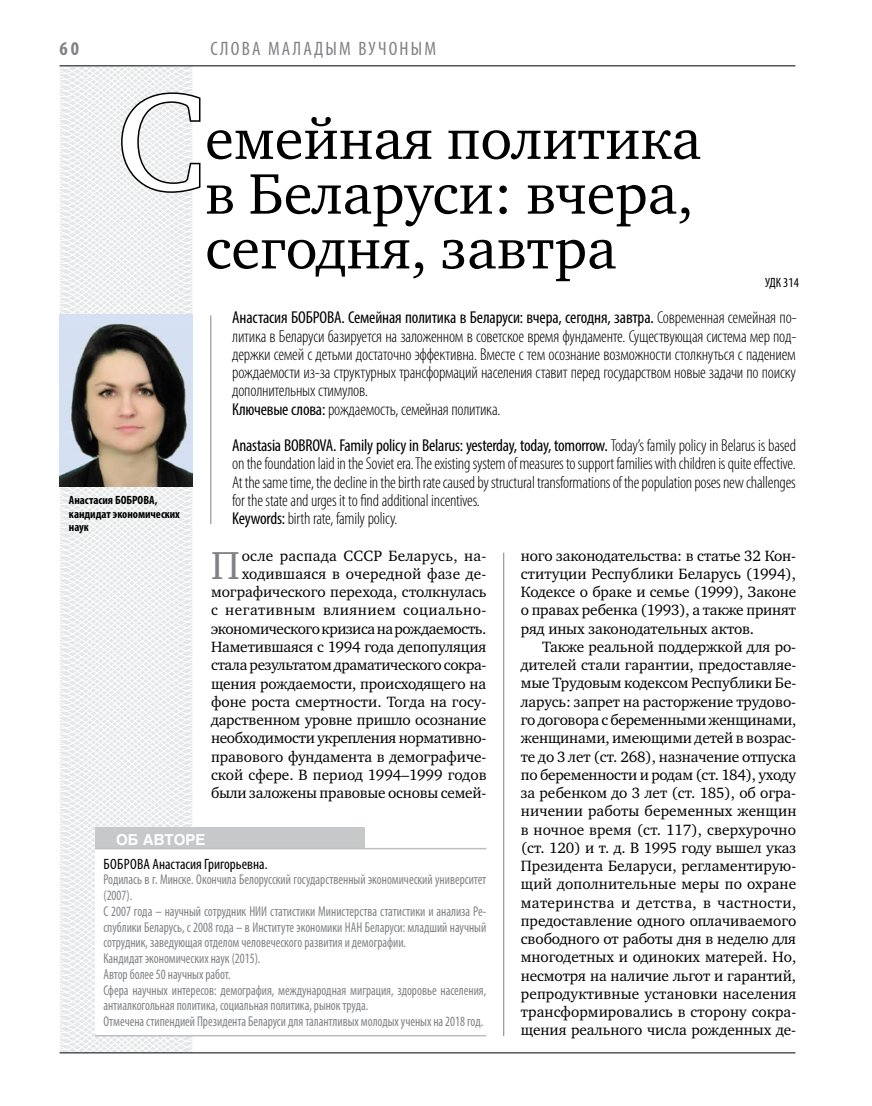
<style>
.page{position:relative;width:872px;height:1106px;background:#fff}
.page>*{position:absolute;margin:0;border:0;box-sizing:border-box;transform-origin:0 0}
.t1{font:140.1px "Charter C";color:#fff}
.t2{font:58.5px/54.8px "Charter C";color:#000}
.t3{font:40.05px "Charter C";color:#808285}
.t4{font:condensed 19.5px "Myriad Pro";letter-spacing:.135em;color:#808285}
.t5{font:700 condensed 19.5px "Myriad Pro";color:#808285}
.t6{font:300 condensed 17.25px/18.3px "Myriad Pro";letter-spacing:-.015em;color:#000}
.t7{font:15.3px/18.3px "Charter C";letter-spacing:-.01em;color:#000;text-align:justify}
.t8{font:condensed 15px "Myriad Pro";color:#000}
.t9{font:700 15px "Helios";color:#fff}
.t10{font:condensed 14.25px/15.8px "Myriad Pro";color:#808285;scale:.9 1}
.t11{font:condensed 13.5px "Myriad Pro";color:#000}
.t12{font:700 condensed 12px/13.5px "Myriad Pro";color:#000}
.s1{font-weight:400}
</style>
<div class="page">
<svg style="left:59px;top:65px;width:192px;height:989px"></svg>
<hr style="left:60px;top:1052px;width:735px;height:1px;background:#000">
<hr style="left:60px;top:65px;width:735px;height:1px;background:#000">
<hr style="left:503px;top:552px;width:1px;height:484px;background:#808285">
<svg style="left:120px;top:91px;width:82px;height:103px"></svg>
<hr style="left:210px;top:315px;width:1px;height:209px;background:#808285">
<div style="left:95px;top:827px;width:269px;height:24px;background:#c6c8ca"></div>
<div style="left:95px;top:849px;width:391px;height:185px;background:#fff"></div>
<hr style="left:95px;top:1035px;width:391px;height:1px;background:#bcbdc0">
<hr style="left:95px;top:848px;width:391px;height:1px;background:#bcbdc0">
<img style="left:60px;top:314px;width:133px;height:173px">
<p class="t5" style="left:60px;top:37px;width:21px">60</p>
<p class="t4" style="left:210px;top:37px;width:227px">Слова маладым вучоным</p>
<h1 class="t1" style="left:117px;top:65px;width:90px">С</h1>
<h2 class="t2" style="left:205px;top:112px;width:497px">емейная политика в Беларуси: вчера, сегодня, завтра</h2>
<p class="t6" style="left:232px;top:308px;width:566px"><span class="s1">Анастасия БОБРОВА. Семейная политика в Беларуси: вчера, сегодня, завтра.</span> Современная семейная по&shy;литика в Беларуси базируется на заложенном в советское время фундаменте. Существующая система мер под&shy;держки семей с детьми достаточно эффективна. Вместе с тем осознание возможности столкнуться с падением рождаемости из-за структурных трансформаций населения ставит перед государством новые задачи по поиску дополнительных стимулов.<br><span class="s1">Ключевые слова:</span> рождаемость, семейная политика.</p>
<p class="t6" style="left:232px;top:436px;width:565px"><span class="s1">Anastasia BOBROVA. Family policy in Belarus: yesterday, today, tomorrow.</span> Today’s family policy in Belarus is based on the foundation laid in the Soviet era. The existing system of measures to support families with children is quite effective.<br>At the same time, the decline in the birth rate caused by structural transformations of the population poses new challenges for the state and urges it to find additional incentives.<br><span class="s1">Keywords:</span> birth rate, family policy.</p>
<p class="t11" style="left:765px;top:274px;width:35px">УДК 314</p>
<p class="t12" style="left:69px;top:493px;width:113px">Анастасия БОБРОВА, кандидат экономических наук</p>
<p class="t7" style="left:211px;top:546px;width:277px;text-align:right">осле распада СССР Беларусь, на&shy;ходившаяся в очередной фазе де&shy;мографического перехода, столкнулась с негативным влиянием социально&shy;экономического кризиса на рождаемость.<br>Наметившаяся с 1994 года депопуляция стала результатом драматического сокра&shy;щения рождаемости, происходящего на фоне роста смертности. Тогда на госу&shy;дарственном уровне пришло осознание необходимости укрепления нормативно&shy;правового фундамента в демографиче&shy;ской сфере. В период 1994–1999 годов были заложены правовые основы семей-</p>
<p class="t7" style="left:521px;top:546px;width:277px">ного законодательства: в статье 32 Кон&shy;ституции Республики Беларусь (1994), Кодексе о браке и семье (1999), Законе о правах ребенка (1993), а также принят ряд иных законодательных актов.</p>
<h3 class="t3" style="left:211px;top:543px;width:30px">П</h3>
<p class="t7" style="left:521px;top:637px;width:277px;text-indent:21px">Также реальной поддержкой для ро&shy;дителей стали гарантии, предоставляе&shy;мые Трудовым кодексом Республики Бе&shy;ларусь: запрет на расторжение трудово&shy;го договора с беременными женщинами, женщинами, имеющими детей в возрас&shy;те до 3 лет (ст. 268), назначение отпуска по беременности и родам (ст. 184), уходу за ребенком до 3 лет (ст. 185), об огра&shy;ничении работы беременных женщин в ночное время (ст. 117), сверхурочно (ст. 120) и т. д. В 1995 году вышел указ Президента Беларуси, регламентирую&shy;щий дополнительные меры по охране материнства и детства, в частности, предоставление одного оплачиваемого свободного от работы дня в неделю для многодетных и одиноких матерей. Но, несмотря на наличие льгот и гарантий, репродуктивные установки населения трансформировались в сторону сокра&shy;щения реального числа рожденных де-</p>
<p class="t9" style="left:116px;top:831px;width:91px">об авторе</p>
<p class="t8" style="left:104px;top:854px;width:165px">Боброва Анастасия Григорьевна.</p>
<p class="t10" style="left:103px;top:871px;width:427px">Родилась в г. Минске. Окончила Белорусский государственный экономический университет (2007).<br>С 2007 года – научный сотрудник НИИ статистики Министерства статистики и анализа Ре&shy;спублики Беларусь, с 2008 года – в Институте экономики НАН Беларуси: младший научный сотрудник, заведующая отделом человеческого развития и демографии.<br>Кандидат экономических наук (2015).<br>Автор более 50 научных работ.<br>Сфера научных интересов: демография, международная миграция, здоровье населения, антиалкогольная политика, социальная политика, рынок труда.<br>Отмечена стипендией Президента Беларуси для талантливых молодых ученых на 2018 год.</p>
</div>
